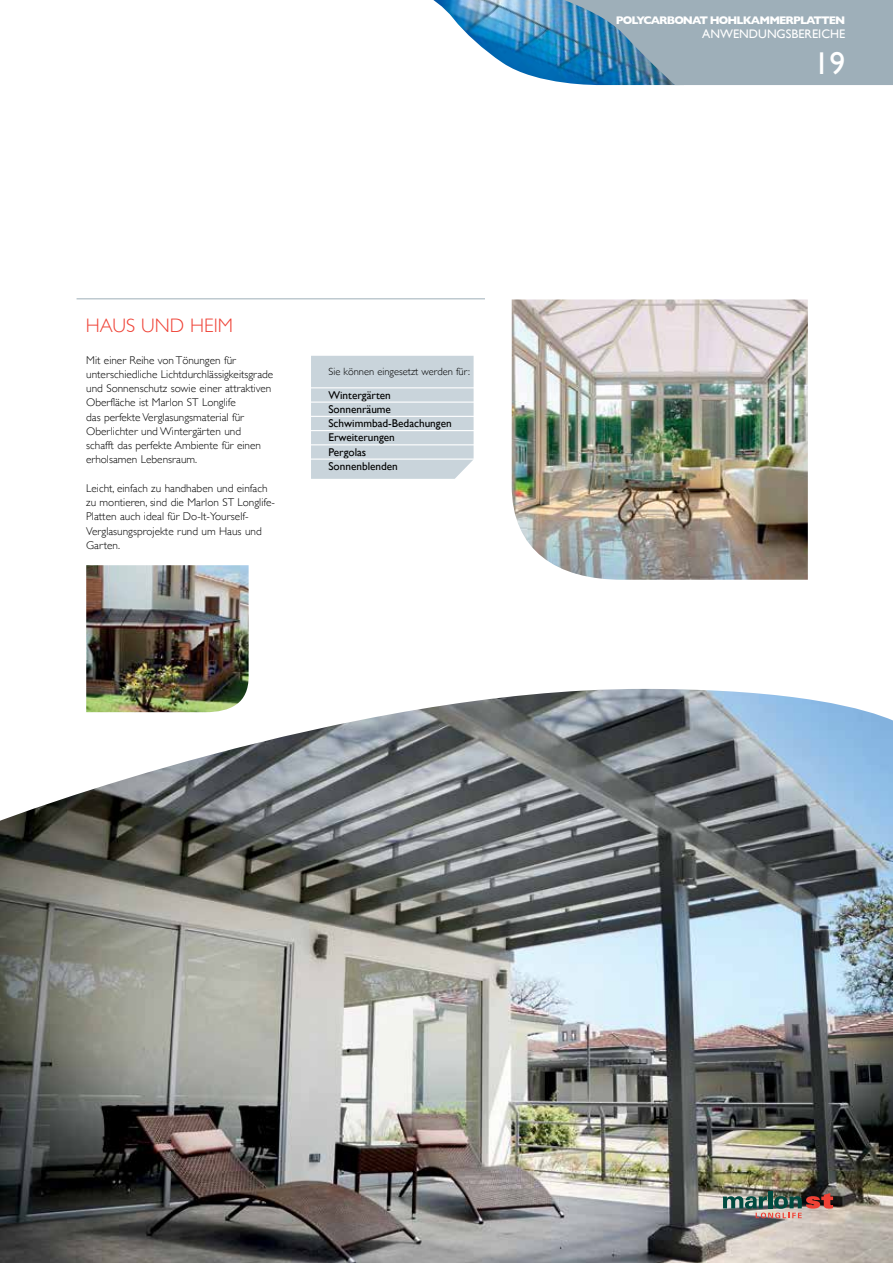
<style>
.page{position:relative;width:893px;height:1263px;background:#fff}
.page>*{position:absolute;margin:0;border:0;box-sizing:border-box;transform-origin:0 0}
.t1{font:31.5px "Gill Sans";color:#fff}
.t2{font:300 19.5px "Gill Sans";color:#ef4135}
.t3{font:12.3px "Gill Sans";color:#fff}
.t4{font:300 11.25px/14.2px "Gill Sans";color:#000}
.t5{font:11.25px/14.2px "Gill Sans";color:#000}
.t6{font:700 11.25px "Gill Sans";letter-spacing:-.08em;color:#fff}
.t7{font:300 10.5px "Gill Sans";color:#000}
</style>
<div class="page">
<img style="left:433px;top:0;width:251px;height:86px">
<svg style="left:521px;top:0;width:372px;height:85px;background:#80a3b8"></svg>
<hr style="left:77px;top:298px;width:408px;height:1px;background:#9eafb9">
<div style="left:311px;top:356px;width:163px;height:123px;background:#c9d4db"></div>
<hr style="left:305px;top:387px;width:180px;height:1px;background:#fff">
<hr style="left:305px;top:401px;width:180px;height:2px;background:#fff">
<hr style="left:305px;top:416px;width:180px;height:1px;background:#fff">
<hr style="left:305px;top:430px;width:180px;height:1px;background:#fff">
<hr style="left:305px;top:444px;width:180px;height:1px;background:#fff">
<hr style="left:305px;top:458px;width:180px;height:2px;background:#fff">
<img style="left:512px;top:299px;width:296px;height:281px">
<img style="left:86px;top:565px;width:163px;height:124px">
<img style="left:0;top:689px;width:893px;height:574px">
<hr style="left:768px;top:1191px;width:4px;height:17px;background:#004b40">
<img style="left:723px;top:1193px;width:110px;height:25px">
<h2 class="t2" style="left:86px;top:310px;width:149px">HAUS UND HEIM</h2>
<p class="t4" style="left:86px;top:352px;width:189px">Mit einer Reihe von Tönungen für unterschiedliche Lichtdurchlässigkeitsgrade und Sonnenschutz sowie einer attraktiven Oberfläche ist Marlon ST Longlife<br>das perfekte Verglasungsmaterial für Oberlichter und Wintergärten und<br>schafft das perfekte Ambiente für einen erholsamen Lebensraum.</p>
<p class="t4" style="left:86px;top:480px;width:190px">Leicht, einfach zu handhaben und einfach zu montieren, sind die Marlon ST Longlife-Platten auch ideal für Do-It-Yourself-Verglasungsprojekte rund um Haus und Garten.</p>
<p class="t7" style="left:328px;top:363px;width:143px">Sie können eingesetzt werden für:</p>
<p class="t5" style="left:328px;top:388px;width:125px">Wintergärten<br>Sonnenräume<br>Schwimmbad-Bedachungen<br>Erweiterungen<br>Pergolas<br>Sonnenblenden</p>
<p class="t6" style="left:616px;top:11px;width:231px">POLYCARBONAT HOHLKAMMERPLATTEN</p>
<p class="t3" style="left:702px;top:27px;width:145px">ANWENDUNGSBEREICHE</p>
<h1 class="t1" style="left:814px;top:45px;width:33px">19</h1>
</div>
